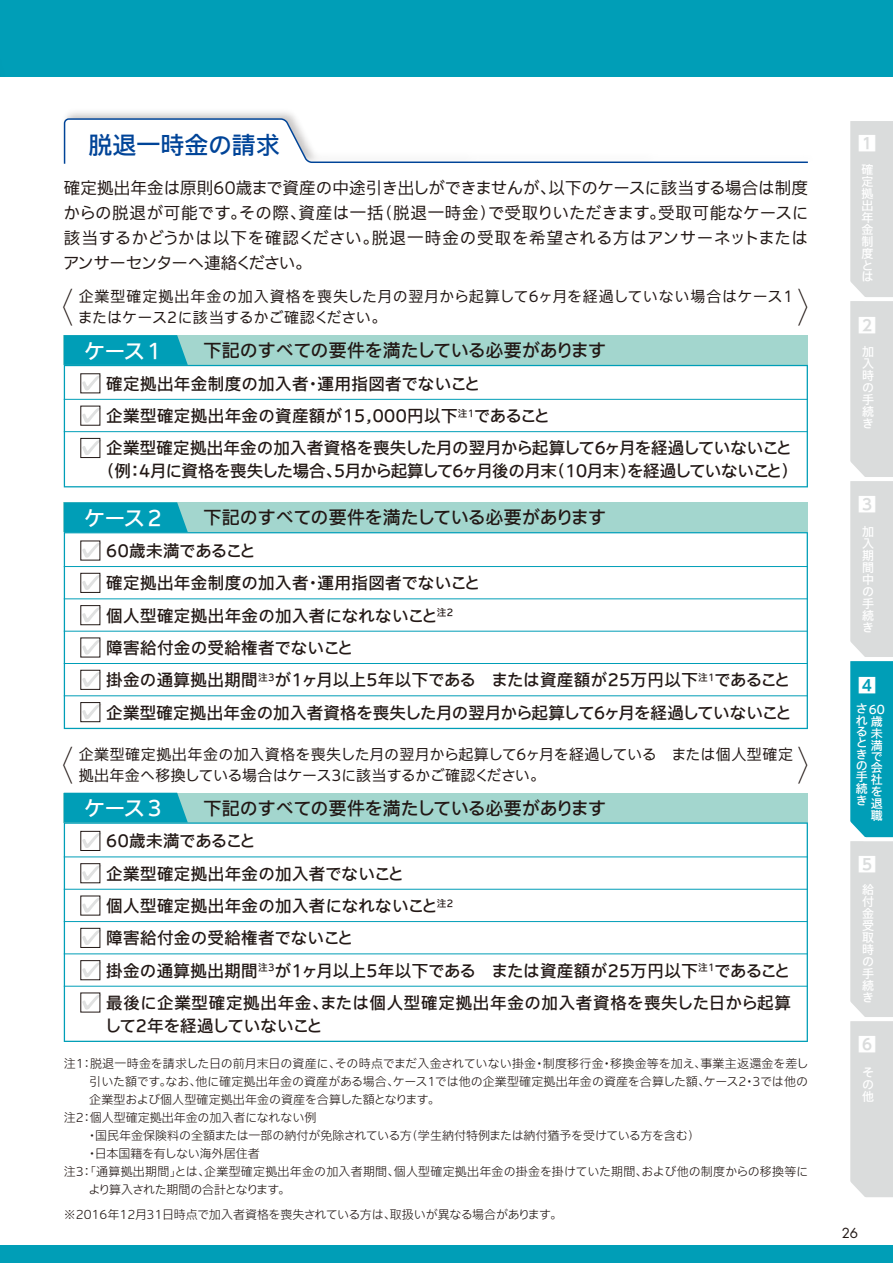
<style>
.page{position:relative;width:893px;height:1263px;background:#fff}
.page>*{position:absolute;margin:0;border:0;box-sizing:border-box;transform-origin:0 0}
.t1{font:300 expanded 39px "Shin Go Pro";color:#221815;scale:.6 1}
.t2{font:500 24px "Iwa UCDA Goth Std";color:#004498}
.t3{font:500 21px "Iwa UCDA Goth Std";letter-spacing:-.04em;color:#fff}
.t4{font:500 18px "Iwa UCDA Goth Std";letter-spacing:-.01em;color:#221815}
.t5{font:700 18px "UD Shin Go Pro De";color:#fff}
.t6{font:500 16.5px/32.2px "Iwa UCDA Goth Std";letter-spacing:.015em;color:#221815}
.t7{font:16.5px/24.8px "Iwa UCDA Goth Std R2";color:#221815;text-align:justify}
.t8{font:500 16.5px "Iwa UCDA Goth Std";letter-spacing:-.04em;color:#221815}
.t9{font:500 16.5px "Iwa UCDA Goth Std";letter-spacing:-.015em;color:#221815}
.t10{font:15px/21px "Iwa UCDA Goth Std R2";letter-spacing:.015em;color:#221815}
.t11{font:13.5px "Futura Std";color:#221815}
.t12{font:300 12px "Iwa UCDA Goth Std";color:#221815}
.t13{font:300 12px "Iwa UCDA Goth Std";letter-spacing:.02em;color:#221815}
.t14{font:500 12px/12px "Iwa UCDA Goth Std";color:#fff;text-align:justify}
.t15{font:300 12px "Iwa UCDA Goth Std";letter-spacing:-.065em;color:#221815}
</style>
<div class="page">
<svg style="left:63px;top:118px;width:745px;height:46px"></svg>
<div style="left:64px;top:793px;width:744px;height:29px;background:#a3d6ce"></div>
<div style="left:64px;top:793px;width:124px;height:29px;background:#009eb7"></div>
<svg style="left:64px;top:822px;width:744px;height:220px"></svg>
<hr style="left:64px;top:856px;width:744px;height:1px;background:#009eb7">
<div style="left:81px;top:831px;width:19px;height:19px;background:#fff"></div>
<div style="left:80px;top:831px;width:20px;height:20px;border:1px solid #221815"></div>
<svg style="left:82px;top:833px;width:19px;height:15px"></svg>
<hr style="left:64px;top:889px;width:744px;height:1px;background:#009eb7">
<div style="left:81px;top:864px;width:19px;height:19px;background:#fff"></div>
<div style="left:80px;top:863px;width:20px;height:20px;border:1px solid #221815"></div>
<svg style="left:82px;top:865px;width:19px;height:15px"></svg>
<hr style="left:64px;top:921px;width:744px;height:1px;background:#009eb7">
<svg style="left:82px;top:897px;width:19px;height:16px"></svg>
<hr style="left:64px;top:953px;width:744px;height:1px;background:#009eb7">
<div style="left:81px;top:928px;width:19px;height:19px;background:#fff"></div>
<div style="left:80px;top:928px;width:20px;height:20px;border:1px solid #221815"></div>
<svg style="left:82px;top:930px;width:19px;height:15px"></svg>
<div style="left:81px;top:961px;width:19px;height:19px;background:#fff"></div>
<div style="left:80px;top:960px;width:20px;height:20px;border:1px solid #221815"></div>
<svg style="left:82px;top:962px;width:19px;height:15px"></svg>
<hr style="left:64px;top:986px;width:744px;height:1px;background:#009eb7">
<svg style="left:82px;top:994px;width:19px;height:16px"></svg>
<div style="left:64px;top:335px;width:744px;height:30px;background:#a3d6ce"></div>
<svg style="left:64px;top:335px;width:124px;height:30px;background:#08a0b8"></svg>
<svg style="left:64px;top:365px;width:744px;height:122px"></svg>
<hr style="left:64px;top:399px;width:744px;height:1px;background:#009eb7">
<div style="left:81px;top:374px;width:19px;height:19px;background:#fff"></div>
<svg style="left:82px;top:375px;width:19px;height:15px"></svg>
<div style="left:81px;top:406px;width:19px;height:19px;background:#fff"></div>
<svg style="left:82px;top:408px;width:19px;height:15px"></svg>
<hr style="left:64px;top:431px;width:744px;height:1px;background:#009eb7">
<div style="left:81px;top:438px;width:19px;height:19px;background:#fff"></div>
<div style="left:80px;top:438px;width:20px;height:20px;border:1px solid #221815"></div>
<svg style="left:82px;top:440px;width:19px;height:15px"></svg>
<div style="left:64px;top:502px;width:744px;height:30px;background:#a3d6ce"></div>
<svg style="left:64px;top:502px;width:124px;height:30px;background:#08a1b8"></svg>
<svg style="left:64px;top:532px;width:744px;height:197px"></svg>
<hr style="left:64px;top:566px;width:744px;height:1px;background:#009eb7">
<svg style="left:82px;top:542px;width:19px;height:16px"></svg>
<hr style="left:64px;top:598px;width:744px;height:1px;background:#009eb7">
<div style="left:81px;top:573px;width:19px;height:19px;background:#fff"></div>
<div style="left:80px;top:573px;width:20px;height:20px;border:1px solid #221815"></div>
<svg style="left:82px;top:575px;width:19px;height:15px"></svg>
<hr style="left:64px;top:631px;width:744px;height:1px;background:#009eb7">
<div style="left:81px;top:606px;width:19px;height:19px;background:#fff"></div>
<div style="left:80px;top:605px;width:20px;height:20px;border:1px solid #221815"></div>
<svg style="left:82px;top:607px;width:19px;height:15px"></svg>
<hr style="left:64px;top:663px;width:744px;height:1px;background:#009eb7">
<svg style="left:82px;top:639px;width:19px;height:16px"></svg>
<div style="left:81px;top:670px;width:19px;height:19px;background:#fff"></div>
<div style="left:80px;top:670px;width:20px;height:20px;border:1px solid #221815"></div>
<svg style="left:82px;top:672px;width:19px;height:15px"></svg>
<hr style="left:64px;top:695px;width:744px;height:1px;background:#009eb7">
<div style="left:81px;top:702px;width:19px;height:20px;background:#fff"></div>
<div style="left:80px;top:702px;width:20px;height:20px;border:1px solid #221815"></div>
<svg style="left:82px;top:704px;width:19px;height:15px"></svg>
<div style="left:0;top:1246px;width:893px;height:17px;background:#009eb7"></div>
<div style="left:0;top:0;width:893px;height:77px;background:#009eb7"></div>
<svg style="left:850px;top:121px;width:43px;height:1076px;background:#b8d3d7"></svg>
<h2 class="t2" style="left:88px;top:128px;width:193px">脱退一時金の請求</h2>
<p class="t7" style="left:63px;top:175px;width:747px">確定拠出年金は原則60歳まで資産の中途引き出しができませんが、以下のケースに該当する場合は制度からの脱退が可能です。その際、資産は一括（脱退一時金）で受取りいただきます。受取可能なケースに該当するかどうかは以下を確認ください。脱退一時金の受取を希望される方はアンサーネットまたはアンサーセンターへ連絡ください。</p>
<p class="t10" style="left:78px;top:285px;width:717px">企業型確定拠出年金の加入資格を喪失した月の翌月から起算して6ヶ月を経過していない場合はケース1またはケース2に該当するかご確認ください。</p>
<p class="t3" style="left:84px;top:335px;width:82px">ケース１</p>
<p class="t4" style="left:203px;top:337px;width:404px">下記のすべての要件を満たしている必要があります</p>
<p class="t6" style="left:106px;top:366px;width:375px">確定拠出年金制度の加入者・運用指図者でないこと</p>
<p class="t6" style="left:106px;top:399px;width:687px">企業型確定拠出年金の資産額が15,000円以下<sup>注1</sup>であること<br>企業型確定拠出年金の加入者資格を喪失した月の翌月から起算して6ヶ月を経過していないこと</p>
<p class="t8" style="left:98px;top:459px;width:701px">（例：4月に資格を喪失した場合、5月から起算して6ヶ月後の月末（10月末）を経過していないこと）</p>
<p class="t3" style="left:84px;top:503px;width:82px">ケース２</p>
<p class="t4" style="left:203px;top:504px;width:404px">下記のすべての要件を満たしている必要があります</p>
<p class="t9" style="left:106px;top:539px;width:151px">60歳未満であること</p>
<p class="t6" style="left:106px;top:566px;width:687px">確定拠出年金制度の加入者・運用指図者でないこと<br>個人型確定拠出年金の加入者になれないこと<sup>注2<br></sup>障害給付金の受給権者でないこと<br>掛金の通算拠出期間<sup>注3</sup>が1ヶ月以上5年以下である　または資産額が25万円以下<sup>注1</sup>であること企業型確定拠出年金の加入者資格を喪失した月の翌月から起算して6ヶ月を経過していないこと</p>
<h1 class="t1" style="left:50px;top:733px;width:1288px">〈　　　　　　　　　　　　　　　　　　　　　　　　　　　　　　〉</h1>
<p class="t10" style="left:79px;top:743px;width:716px">企業型確定拠出年金の加入資格を喪失した月の翌月から起算して6ヶ月を経過している　または個人型確定拠出年金へ移換している場合はケース3に該当するかご確認ください。</p>
<p class="t3" style="left:84px;top:793px;width:82px">ケース３</p>
<p class="t4" style="left:203px;top:795px;width:404px">下記のすべての要件を満たしている必要があります</p>
<p class="t9" style="left:106px;top:829px;width:151px">60歳未満であること</p>
<p class="t6" style="left:106px;top:856px;width:686px">企業型確定拠出年金の加入者でないこと<br>個人型確定拠出年金の加入者になれないこと<sup>注2<br></sup>障害給付金の受給権者でないこと<br>掛金の通算拠出期間<sup>注3</sup>が1ヶ月以上5年以下である　または資産額が25万円以下<sup>注1</sup>であること最後に企業型確定拠出年金、または個人型確定拠出年金の加入者資格を喪失した日から起算</p>
<p class="t9" style="left:105px;top:1013px;width:219px">して2年を経過していないこと</p>
<p class="t12" style="left:64px;top:1055px;width:746px">注1：脱退一時金を請求した日の前月末日の資産に、その時点でまだ入金されていない掛金・制度移行金・移換金等を加え、事業主返還金を差し</p>
<p class="t12" style="left:89px;top:1073px;width:720px">引いた額です。なお、他に確定拠出年金の資産がある場合、ケース1では他の企業型確定拠出年金の資産を合算した額、ケース2・3では他の</p>
<p class="t12" style="left:89px;top:1091px;width:352px">企業型および個人型確定拠出年金の資産を合算した額となります。</p>
<p class="t12" style="left:64px;top:1109px;width:254px">注2：個人型確定拠出年金の加入者になれない例</p>
<p class="t12" style="left:86px;top:1127px;width:615px">・国民年金保険料の全額または一部の納付が免除されている方（学生納付特例または納付猶予を受けている方を含む）</p>
<p class="t12" style="left:86px;top:1145px;width:175px">・日本国籍を有しない海外居住者</p>
<p class="t13" style="left:64px;top:1163px;width:746px">注3：「通算拠出期間」とは、企業型確定拠出年金の加入者期間、個人型確定拠出年金の掛金を掛けていた期間、および他の制度からの移換等に</p>
<p class="t15" style="left:88px;top:1181px;width:203px">より算入された期間の合計となります。</p>
<p class="t12" style="left:64px;top:1206px;width:500px">※2016年12月31日時点で加入者資格を喪失されている方は、取扱いが異なる場合があります。</p>
<p class="t5" style="left:858px;top:128px;width:19px">1</p>
<p class="t14" style="left:861px;top:163px;width:13px">確定拠出年金制度とは</p>
<p class="t5" style="left:858px;top:310px;width:19px">2</p>
<p class="t14" style="left:862px;top:345px;width:13px">加入時の手続き</p>
<p class="t5" style="left:858px;top:490px;width:19px">3</p>
<p class="t14" style="left:862px;top:525px;width:13px">加入期間中の手続き</p>
<p class="t5" style="left:858px;top:671px;width:19px">4</p>
<p class="t14" style="left:856px;top:702px;width:31px;text-align:right">さ60れ歳未<br>満<br>で<br>会<br>社<br>を<br>退<br>職</p>
<p class="t14" style="left:856px;top:724px;width:13px;line-height:11.6px">るときの手続き</p>
<p class="t5" style="left:858px;top:850px;width:19px">5</p>
<p class="t14" style="left:862px;top:883px;width:13px">給付金受取時の手続き</p>
<p class="t5" style="left:858px;top:1030px;width:19px">6</p>
<p class="t14" style="left:862px;top:1065px;width:13px">その他</p>
<p class="t11" style="left:842px;top:1224px;width:18px">26</p>
</div>
